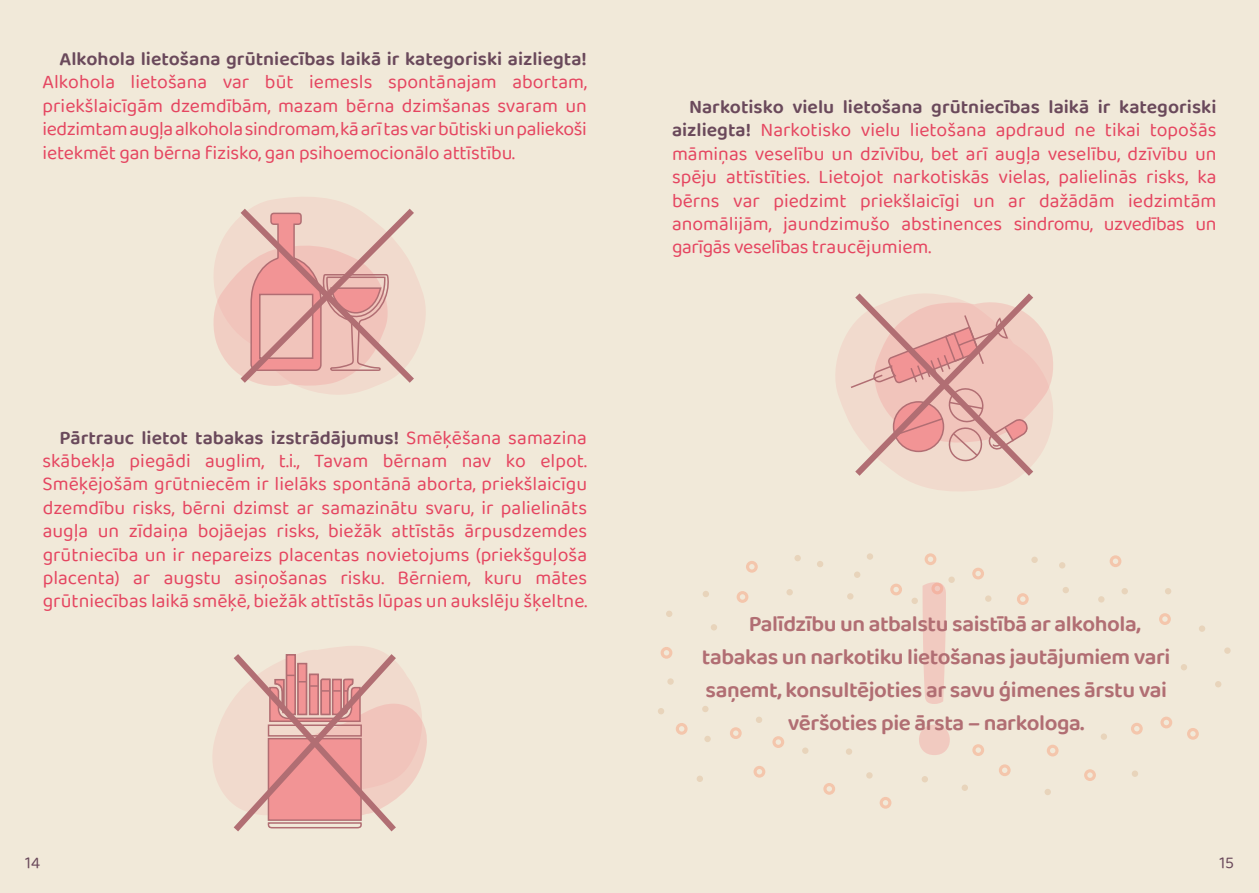
<style>
.page{position:relative;width:1259px;height:893px;background:#f1e9d9}
.page>*{position:absolute;margin:0;border:0;box-sizing:border-box;transform-origin:0 0}
.t1{font:600 22.5px "Baloo Paaji 2";letter-spacing:-.02em;color:#b16e73}
.t2{font:19.5px/23.4px "Baloo Paaji 2";letter-spacing:-.01em;color:#e54560;text-align:justify}
.t3{font:600 19.5px "Baloo Paaji 2";color:#6a495b}
.t4{font:16.5px "Baloo Paaji 2";color:#6a495b}
.s1{font-weight:600;color:#6a495b}
</style>
<div class="page">
<svg style="left:835px;top:293px;width:218px;height:198px"></svg>
<svg style="left:213px;top:646px;width:214px;height:186px"></svg>
<svg style="left:213px;top:197px;width:213px;height:198px"></svg>
<svg style="left:736px;top:591px;width:12px;height:12px"></svg>
<svg style="left:746px;top:561px;width:12px;height:12px"></svg>
<svg style="left:730px;top:727px;width:11px;height:12px"></svg>
<svg style="left:772px;top:736px;width:12px;height:12px"></svg>
<svg style="left:660px;top:647px;width:12px;height:12px"></svg>
<svg style="left:890px;top:584px;width:12px;height:11px"></svg>
<svg style="left:1160px;top:717px;width:12px;height:11px"></svg>
<svg style="left:676px;top:723px;width:11px;height:12px"></svg>
<svg style="left:1084px;top:769px;width:12px;height:12px"></svg>
<svg style="left:1047px;top:745px;width:11px;height:11px"></svg>
<svg style="left:1109px;top:555px;width:12px;height:12px"></svg>
<svg style="left:972px;top:568px;width:12px;height:11px"></svg>
<svg style="left:879px;top:797px;width:12px;height:12px"></svg>
<svg style="left:753px;top:766px;width:12px;height:12px"></svg>
<svg style="left:1017px;top:593px;width:11px;height:12px"></svg>
<svg style="left:924px;top:553px;width:12px;height:12px"></svg>
<svg style="left:1131px;top:723px;width:11px;height:12px"></svg>
<svg style="left:1187px;top:728px;width:11px;height:12px"></svg>
<svg style="left:1159px;top:613px;width:11px;height:12px"></svg>
<svg style="left:999px;top:764px;width:11px;height:12px"></svg>
<svg style="left:972px;top:744px;width:12px;height:12px"></svg>
<svg style="left:823px;top:783px;width:12px;height:12px"></svg>
<div style="left:1098px;top:596px;width:6px;height:7px;background:#e8d4bb;border-radius:50%"></div>
<svg style="left:1031px;top:557px;width:6px;height:6px"></svg>
<div style="left:1062px;top:587px;width:7px;height:6px;background:#e8d4bb;border-radius:50%"></div>
<svg style="left:1165px;top:588px;width:6px;height:6px"></svg>
<div style="left:1121px;top:588px;width:7px;height:6px;background:#e8d4bb;border-radius:50%"></div>
<div style="left:948px;top:577px;width:7px;height:6px;background:#e8d4bb;border-radius:50%"></div>
<div style="left:854px;top:571px;width:6px;height:7px;background:#e8d4bb;border-radius:50%"></div>
<svg style="left:817px;top:561px;width:6px;height:6px"></svg>
<svg style="left:711px;top:624px;width:6px;height:6px"></svg>
<div style="left:702px;top:591px;width:7px;height:6px;background:#e8d4bb;border-radius:50%"></div>
<div style="left:704px;top:736px;width:7px;height:6px;background:#e8d4bb;border-radius:50%"></div>
<svg style="left:1059px;top:562px;width:6px;height:6px"></svg>
<div style="left:985px;top:595px;width:6px;height:7px;background:#e8d4bb;border-radius:50%"></div>
<div style="left:911px;top:598px;width:7px;height:6px;background:#e8d4bb;border-radius:50%"></div>
<div style="left:866px;top:553px;width:7px;height:7px;background:#e8d4bb;border-radius:50%"></div>
<div style="left:847px;top:593px;width:6px;height:7px;background:#e8d4bb;border-radius:50%"></div>
<div style="left:786px;top:589px;width:7px;height:6px;background:#e8d4bb;border-radius:50%"></div>
<div style="left:794px;top:555px;width:7px;height:6px;background:#e8d4bb;border-radius:50%"></div>
<svg style="left:666px;top:611px;width:6px;height:6px"></svg>
<svg style="left:658px;top:708px;width:6px;height:6px"></svg>
<svg style="left:702px;top:706px;width:6px;height:6px"></svg>
<div style="left:667px;top:678px;width:7px;height:7px;background:#e8d4bb;border-radius:50%"></div>
<svg style="left:756px;top:717px;width:6px;height:6px"></svg>
<div style="left:696px;top:776px;width:7px;height:6px;background:#e8d4bb;border-radius:50%"></div>
<div style="left:802px;top:747px;width:6px;height:7px;background:#e8d4bb;border-radius:50%"></div>
<div style="left:1224px;top:647px;width:6px;height:7px;background:#e8d4bb;border-radius:50%"></div>
<div style="left:846px;top:748px;width:6px;height:7px;background:#e8d4bb;border-radius:50%"></div>
<div style="left:866px;top:772px;width:6px;height:7px;background:#e8d4bb;border-radius:50%"></div>
<div style="left:961px;top:784px;width:7px;height:7px;background:#e8d4bb;border-radius:50%"></div>
<div style="left:921px;top:776px;width:7px;height:6px;background:#e8d4bb;border-radius:50%"></div>
<svg style="left:1215px;top:681px;width:6px;height:6px"></svg>
<div style="left:1044px;top:789px;width:7px;height:6px;background:#e8d4bb;border-radius:50%"></div>
<div style="left:1131px;top:770px;width:7px;height:7px;background:#e8d4bb;border-radius:50%"></div>
<div style="left:1180px;top:664px;width:7px;height:6px;background:#e8d4bb;border-radius:50%"></div>
<div style="left:1100px;top:733px;width:7px;height:7px;background:#e8d4bb;border-radius:50%"></div>
<div style="left:1198px;top:625px;width:7px;height:7px;background:#e8d4bb;border-radius:50%"></div>
<svg style="left:919px;top:582px;width:31px;height:173px"></svg>
<p class="t3" style="left:60px;top:47px;width:529px">Alkohola lietošana grūtniecības laikā ir kategoriski aizliegta!</p>
<p class="t2" style="left:43px;top:70px;width:546px">Alkohola lietošana var būt iemesls spontānajam abortam, priekšlaicīgām dzemdībām, mazam bērna dzimšanas svaram un iedzimtamaugļaalkoholasindromam,kāarītasvarbūtiskiunpaliekoši ietekmēt gan bērna fizisko, gan psihoemocionālo attīstību.</p>
<p class="t2" style="left:43px;top:425px;width:546px;text-indent:17px"><span class="s1">Pārtrauc lietot tabakas izstrādājumus!</span> Smēķēšana samazina skābekļa piegādi auglim, t.i., Tavam bērnam nav ko elpot.<br>Smēķējošām grūtniecēm ir lielāks spontānā aborta, priekšlaicīgu dzemdību risks, bērni dzimst ar samazinātu svaru, ir palielināts augļa un zīdaiņa bojāejas risks, biežāk attīstās ārpusdzemdes grūtniecība un ir nepareizs placentas novietojums (priekšguļoša placenta) ar augstu asiņošanas risku. Bērniem, kuru mātes grūtniecības laikā smēķē, biežāk attīstās lūpas un aukslēju šķeltne.</p>
<p class="t2" style="left:672px;top:94px;width:546px;text-indent:17px"><span class="s1">Narkotisko vielu lietošana grūtniecības laikā ir kategoriski aizliegta!</span> Narkotisko vielu lietošana apdraud ne tikai topošās māmiņas veselību un dzīvību, bet arī augļa veselību, dzīvību un spēju attīstīties. Lietojot narkotiskās vielas, palielinās risks, ka bērns var piedzimt priekšlaicīgi un ar dažādām iedzimtām anomālijām, jaundzimušo abstinences sindromu, uzvedības un garīgās veselības traucējumiem.</p>
<p class="t1" style="left:748px;top:610px;width:393px">Palīdzību un atbalstu saistībā ar alkohola,</p>
<p class="t1" style="left:702px;top:643px;width:470px">tabakas un narkotiku lietošanas jautājumiem vari</p>
<p class="t1" style="left:705px;top:676px;width:463px">saņemt, konsultējoties ar savu ģimenes ārstu vai</p>
<p class="t1" style="left:788px;top:709px;width:298px">vēršoties pie ārsta – narkologa.</p>
<p class="t4" style="left:25px;top:852px;width:17px">14</p>
<p class="t4" style="left:1219px;top:852px;width:16px">15</p>
</div>
